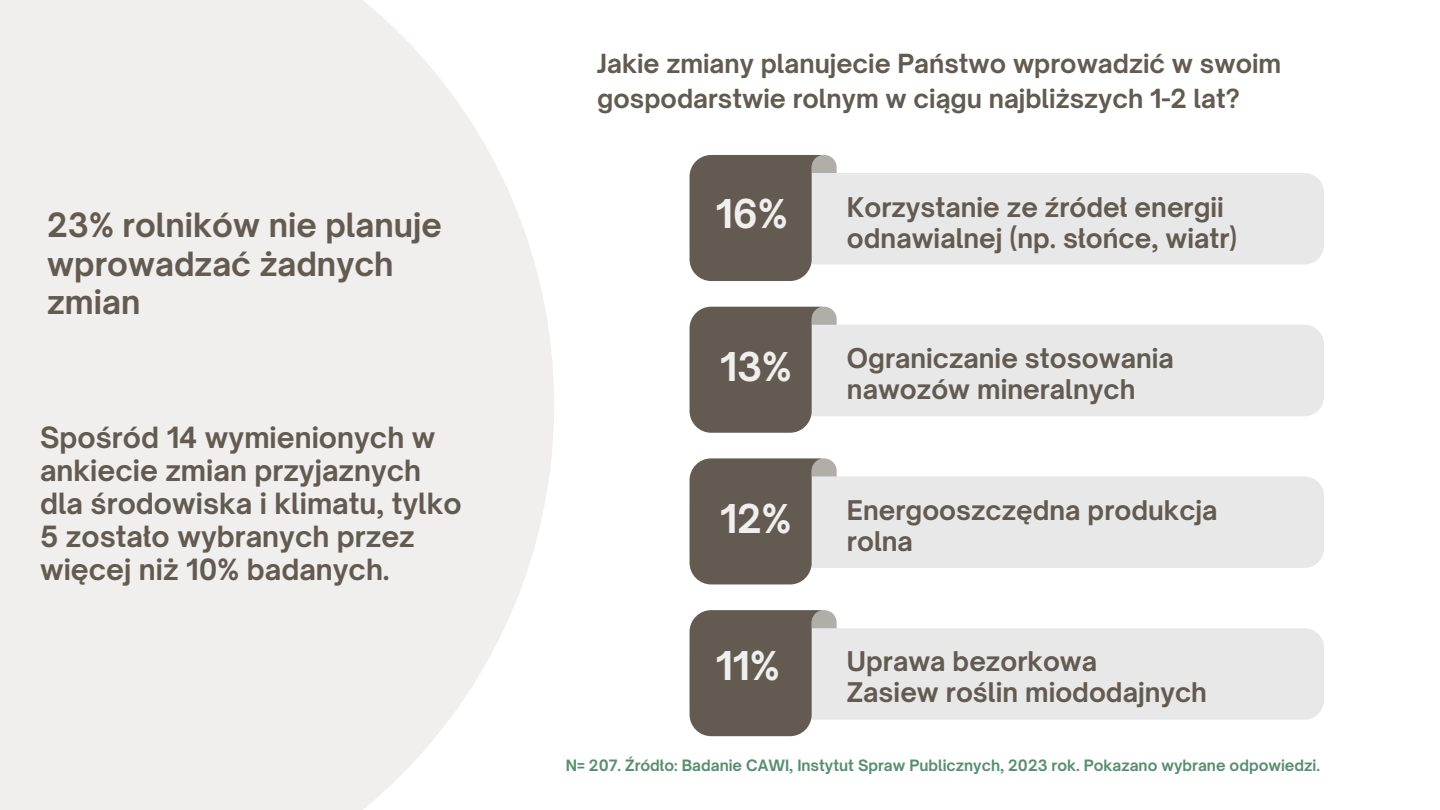
<style>
.page{position:relative;width:1440px;height:810px;background:#fff}
.page>*{position:absolute;margin:0;border:0;box-sizing:border-box;transform-origin:0 0}
.t1{font:700 38px "Open Sauce One";color:#f1eeee}
.t2{font:700 32px/38.2px "Open Sauce One";color:#635b52}
.t3{font:700 28px/33px "Open Sauce One";color:#635b52}
.t4{font:700 26px/30.8px "Open Sauce One";color:#635b52}
.t5{font:700 25.2px/35.2px "Open Sauce One";color:#635b52}
.t6{font:700 15px "Open Sauce One";color:#578f6e}
</style>
<div class="page">
<div style="left:0;top:0;width:554px;height:810px;background:#f1eeee"></div>
<div style="left:837px;top:173px;width:487px;height:92px;background:#e9e8e8"></div>
<svg style="left:690px;top:155px;width:147px;height:126px;background:#7b746d"></svg>
<div style="left:837px;top:628px;width:487px;height:92px;background:#e9e8e8"></div>
<svg style="left:690px;top:610px;width:147px;height:126px;background:#7b756d"></svg>
<div style="left:837px;top:325px;width:487px;height:91px;background:#e9e8e8"></div>
<svg style="left:690px;top:307px;width:147px;height:126px;background:#7b756d"></svg>
<div style="left:837px;top:476px;width:487px;height:92px;background:#e9e8e8"></div>
<svg style="left:690px;top:458px;width:147px;height:126px;background:#7b756d"></svg>
<p class="t2" style="left:47px;top:206px;width:396px">23% rolników nie planuje wprowadzać żadnych zmian</p>
<p class="t3" style="left:40px;top:421px;width:423px">Spośród 14 wymienionych w ankiecie zmian przyjaznych dla środowiska i klimatu, tylko<br>5 zostało wybranych przez więcej niż 10% badanych.</p>
<p class="t5" style="left:597px;top:46px;width:686px">Jakie zmiany planujecie Państwo wprowadzić w swoim gospodarstwie rolnym w ciągu najbliższych 1-2 lat?</p>
<p class="t1" style="left:716px;top:190px;width:73px">16%</p>
<p class="t4" style="left:847px;top:192px;width:392px">Korzystanie ze źródeł energii odnawialnej (np. słońce, wiatr)</p>
<p class="t1" style="left:720px;top:343px;width:73px">13%</p>
<p class="t4" style="left:847px;top:343px;width:328px">Ograniczanie stosowania nawozów mineralnych</p>
<p class="t1" style="left:720px;top:495px;width:73px">12%</p>
<p class="t4" style="left:847px;top:494px;width:372px">Energooszczędna produkcja rolna</p>
<p class="t1" style="left:716px;top:642px;width:65px">11%</p>
<p class="t4" style="left:847px;top:646px;width:252px">Uprawa bezorkowa</p>
<p class="t4" style="left:847px;top:677px;width:362px">Zasiew roślin miododajnych</p>
<p class="t6" style="left:566px;top:756px;width:756px">N= 207. Źródło: Badanie CAWI, Instytut Spraw Publicznych, 2023 rok. Pokazano wybrane odpowiedzi.</p>
</div>
